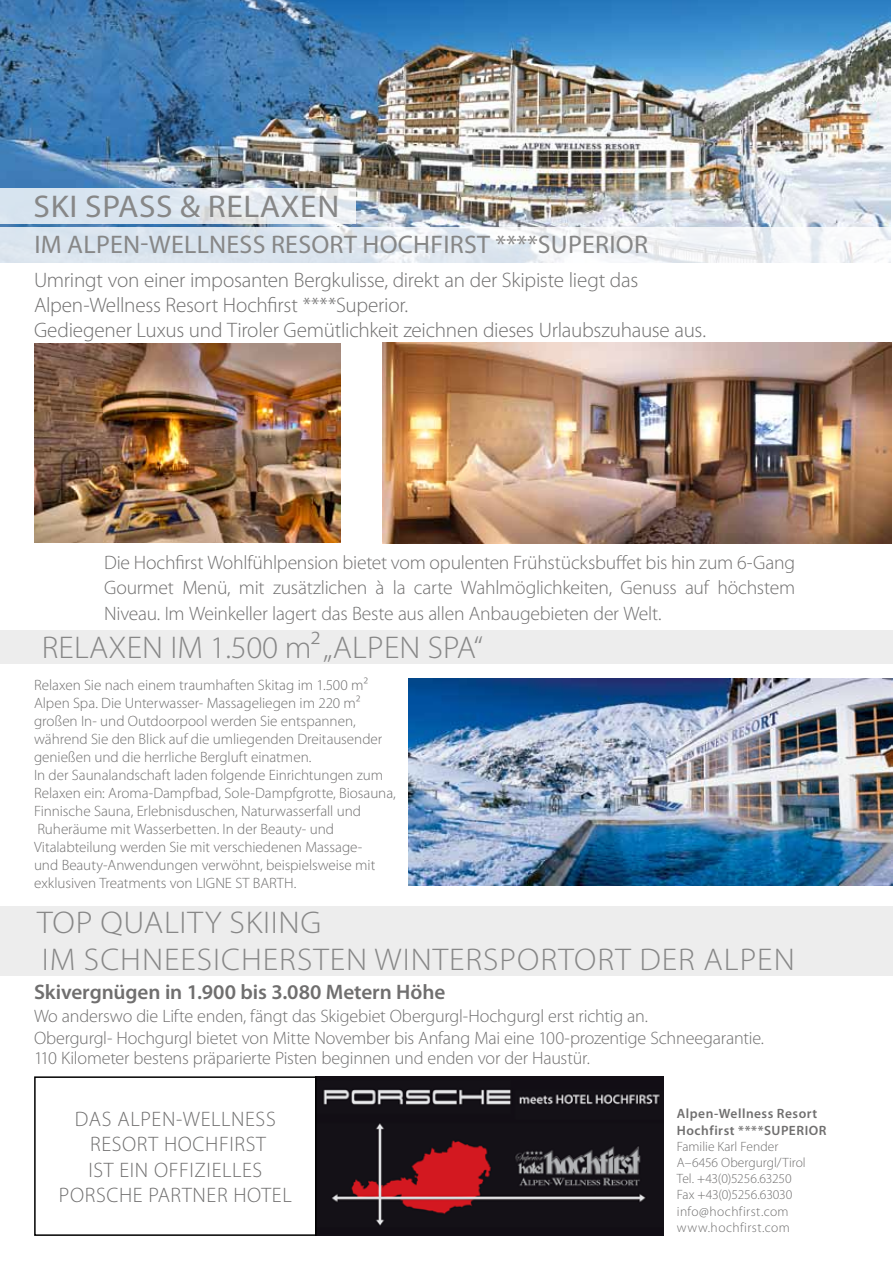
<style>
.page{position:relative;width:893px;height:1263px;background:#fff}
.page>*{position:absolute;margin:0;border:0;box-sizing:border-box;transform-origin:0 0}
.t1{font:300 31.5px "Myriad Pro";letter-spacing:.01em;color:#878787;scale:1.05 1}
.t2{font:300 31.5px "Myriad Pro";letter-spacing:.01em;color:#878787;scale:1.04 1}
.t3{font:300 31.5px "Myriad Pro";letter-spacing:.01em;color:#878787;scale:1.06 1}
.t4{font:31.5px "Myriad Pro";letter-spacing:.02em;color:#878787;scale:1.06 1}
.t5{font:25.5px "Myriad Pro";letter-spacing:.01em;color:#878787}
.t6{font:300 21px/25.2px "Myriad Pro";letter-spacing:-.01em;color:#706f6f}
.t7{font:300 21px/25.2px "Myriad Pro";letter-spacing:.03em;color:#706f6f;text-align:center}
.t8{font:600 21px "Myriad Pro";letter-spacing:-.005em;color:#706f6f}
.t9{font:300 19.5px/25.5px "Myriad Pro";letter-spacing:-.015em;color:#706f6f;text-align:justify}
.t10{font:300 18px/22.5px "Myriad Pro";letter-spacing:-.015em;color:#706f6f}
.t11{font:300 15px/18px "Myriad Pro";letter-spacing:-.005em;color:#706f6f}
.t12{font:300 13.5px/16.2px "Myriad Pro";color:#706f6f}
.t13{font:600 13.5px/16.2px "Myriad Pro";letter-spacing:.035em;color:#706f6f}
</style>
<div class="page">
<img style="left:0;top:0;width:891px;height:227px">
<svg style="left:0;top:227px;width:891px;height:36px;fill:#e1e8f0"></svg>
<svg style="left:0;top:189px;width:355px;height:35px;background:#dfe7ef"></svg>
<img style="left:317px;top:1076px;width:346px;height:160px">
<div style="left:34px;top:1076px;width:283px;height:160px;border:2px solid #000"></div>
<img style="left:383px;top:343px;width:508px;height:200px">
<img style="left:34px;top:343px;width:307px;height:199px">
<div style="left:0;top:906px;width:893px;height:69px;background:#ededed"></div>
<div style="left:0;top:630px;width:893px;height:33px;background:#ededed"></div>
<img style="left:409px;top:679px;width:484px;height:206px">
<h1 class="t4" style="left:34px;top:187px;width:290px">SKI SPASS &amp; RELAXEN</h1>
<h2 class="t5" style="left:34px;top:229px;width:280px">IM ALPEN-WELLNESS RESORT</h2>
<h2 class="t5" style="left:363px;top:229px;width:32px">HOCHFIRST</h2>
<h2 class="t5" style="left:495px;top:229px;width:114px">****SUP ERIOR</h2>
<h3 class="t6" style="left:34px;top:267px;width:674px">Umringt von einer imposanten Bergkulisse, direkt an der Skipiste liegt das<br>Alpen-Wellness Resort Hochfirst ****Superior.<br>Gediegener Luxus und Tiroler Gemütlichkeit zeichnen dieses Urlaubszuhause aus.</h3>
<p class="t9" style="left:104px;top:549px;width:693px">Die Hochfirst Wohlfühlpension bietet vom opulenten Frühstücksbuffet bis hin zum 6-Gang Gourmet Menü, mit zusätzlichen à la carte Wahlmöglichkeiten, Genuss auf höchstem Niveau. Im Weinkeller lagert das Beste aus allen Anbaugebieten der Welt.</p>
<h1 class="t2" style="left:42px;top:628px;width:426px">RELAXEN IM 1.500 m² „ALPEN SPA“</h1>
<p class="t11" style="left:34px;top:675px;width:363px">Relaxen Sie nach einem traumhaften Skitag im 1.500 m²<br>Alpen Spa. Die Unterwasser- Massageliegen im 220 m² großen In- und Outdoorpool werden Sie entspannen, während Sie den Blick auf die umliegenden Dreitausender genießen und die herrliche Bergluft einatmen.<br>In der Saunalandschaft laden folgende Einrichtungen zum Relaxen ein: Aroma-Dampfbad, Sole-Dampfgrotte, Biosauna, Finnische Sauna, Erlebnisduschen, Naturwasserfall und Ruheräume mit Wasserbetten. In der Beauty- und Vitalabteilung werden Sie mit verschiedenen Massage-<br>und Beauty-Anwendungen verwöhnt, beispielsweise mit exklusiven Treatments von LIGNE ST BARTH.</p>
<h1 class="t3" style="left:37px;top:903px;width:97px">Top Qualit</h1>
<h1 class="t3" style="left:205px;top:903px;width:53px">y Skiing</h1>
<h1 class="t1" style="left:42px;top:941px;width:58px">im schneesichersten</h1>
<h1 class="t1" style="left:375px;top:941px;width:45px">Wintersportort</h1>
<h1 class="t1" style="left:639px;top:941px;width:18px">der</h1>
<h1 class="t1" style="left:703px;top:941px;width:36px">Alpen</h1>
<h3 class="t8" style="left:34px;top:979px;width:413px">Skivergnügen in 1.900 bis 3.080 Metern Höhe</h3>
<p class="t10" style="left:34px;top:1004px;width:731px">Wo anderswo die Lifte enden, fängt das Skigebiet Obergurgl-Hochgurgl erst richtig an.<br>Obergurgl- Hochgurgl bietet von Mitte November bis Anfang Mai eine 100-prozentige Schneegarantie.</p>
<p class="t10" style="left:34px;top:1046px;width:557px">110 Kilometer bestens präparierte Pisten beginnen und enden vor der Haustür.</p>
<h3 class="t7" style="left:59px;top:1106px;width:234px">DAS ALPEN-WELLNESS<br>RESORT HOCHFIRST<br>IST EIN OFFIZIELLES<br>PORSCHE PARTNER HOTEL</h3>
<p class="t13" style="left:677px;top:1105px;width:151px">Alpen-Wellness Resort<br>Hochfirst ****SUPERIOR</p>
<p class="t12" style="left:677px;top:1138px;width:130px">Familie Karl Fender<br>A–6456 Obergurgl/Tirol<br>Tel. +43(0)5256.63250<br>Fax +43(0)5256.63030 info@hochfirst.com www.hochfirst.com</p>
</div>
